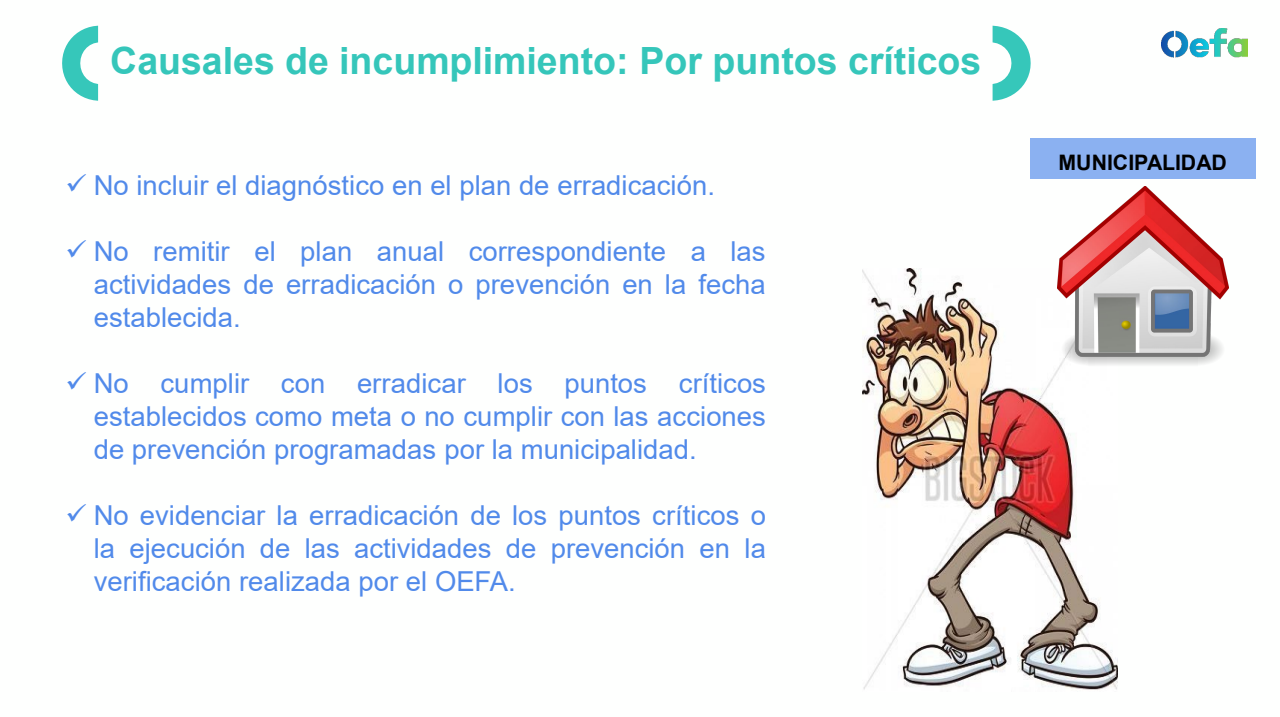
<style>
.page{position:relative;width:1280px;height:717px;background:#fff}
.page>*{position:absolute;margin:0;border:0;box-sizing:border-box;transform-origin:0 0}
.t1{font:700 37.5px "Arial";color:#35c6ba}
.t2{font:27.5px/33px "Arial";color:#518aea;text-align:justify}
.t3{font:700 21.25px "Arial";letter-spacing:-.005em;color:#000}
</style>
<div class="page">
<img style="left:1162px;top:28px;width:86px;height:30px">
<img style="left:862px;top:268px;width:256px;height:422px">
<img style="left:1057px;top:187px;width:171px;height:179px">
<div style="left:1030px;top:138px;width:225px;height:41px;background:#8bb1f1"></div>
<svg style="left:62px;top:26px;width:36px;height:75px"></svg>
<svg style="left:993px;top:26px;width:38px;height:75px"></svg>
<p class="t1" style="left:110px;top:34px;width:873px">Causales de incumplimiento: Por puntos críticos</p>
<p class="t2" style="left:66px;top:168px;width:651px">✓ No incluir el diagnóstico en el plan de erradicación.</p>
<p class="t2" style="left:94px;top:234px;width:673px;text-indent:-28px">✓ No remitir el plan anual correspondiente a las actividades de erradicación o prevención en la fecha establecida.</p>
<p class="t2" style="left:94px;top:366px;width:674px;text-indent:-28px">✓ No cumplir con erradicar los puntos críticos establecidos como meta o no cumplir con las acciones de prevención programadas por la municipalidad.</p>
<p class="t2" style="left:94px;top:498px;width:674px;text-indent:-28px">✓ No evidenciar la erradicación de los puntos críticos o la ejecución de las actividades de prevención en la verificación realizada por el OEFA.</p>
<p class="t3" style="left:1059px;top:147px;width:170px">MUNICIPALIDAD</p>
</div>
